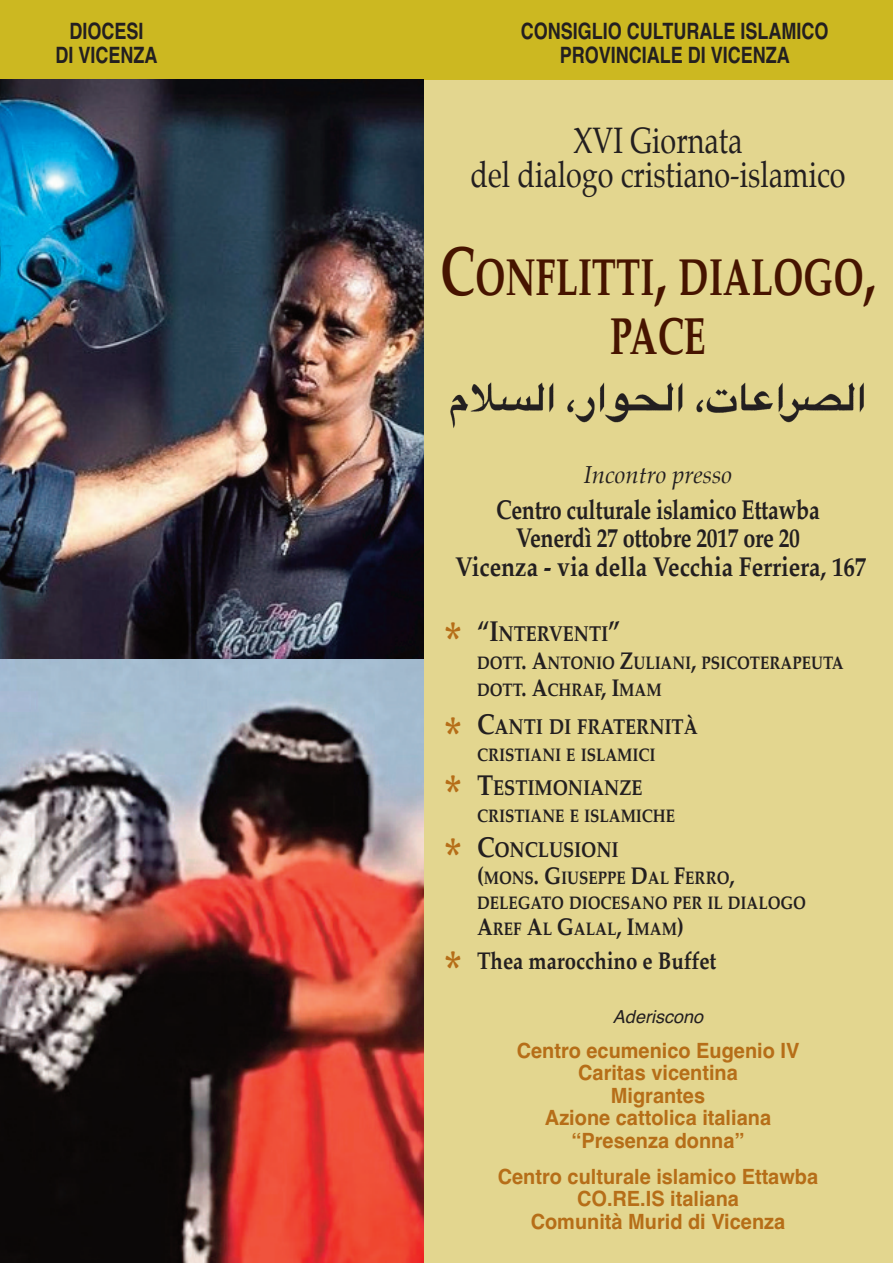
<style>
.page{position:relative;width:893px;height:1263px;background:#fff}
.page>*{position:absolute;margin:0;border:0;box-sizing:border-box;transform-origin:0 0}
.t1{font:700 54px "Palatino";color:#b66e18;scale:.85 1}
.t2{font:700 51.75px/58.5px "Palatino";color:#471400;text-align:center;scale:.7 1}
.t3{font:36px/34.5px "Palatino";color:#231f20;text-align:center;scale:.8 1}
.t4{font:700 27px/28.5px "Palatino";letter-spacing:-.015em;color:#231f20;text-align:center;scale:.8 1}
.t5{font:700 24px "Palatino";color:#231f20;scale:.85 1}
.t6{font:italic 24px "Palatino";color:#231f20}
.t7{font:700 22.5px "Helvetica";color:#231f20;scale:.8 1}
.t8{font:700 21.3px "Palatino";color:#231f20;scale:.85 1}
.t9{font:700 21px/22.5px "Helvetica";color:#b66e18;text-align:center;scale:.95 1}
.t10{font:700 18px/25.5px "Palatino";color:#231f20;scale:.85 1}
.t11{font:italic 18px "Helvetica";color:#231f20}
.s1{font-size:69px}
.s2{font-size:54px;color:#b66e18}
.s3{font-size:28.5px}
.s4{font-size:24px}
</style>
<div class="page">
<div style="left:423px;top:79px;width:470px;height:1184px;background:#e3d68f"></div>
<div style="left:0;top:0;width:893px;height:79px;background:#ccb821"></div>
<img style="left:0;top:659px;width:423px;height:604px">
<img style="left:0;top:79px;width:423px;height:580px">
<img style="left:450px;top:382px;width:414px;height:46px">
<p class="t7" style="left:69px;top:18px;width:94px">DIOCESI</p>
<p class="t7" style="left:521px;top:18px;width:386px">CONSIGLIO CULTURALE ISLAMICO</p>
<p class="t7" style="left:55px;top:42px;width:129px">DI VICENZA</p>
<p class="t7" style="left:560px;top:42px;width:289px">PROVINCIALE DI VICENZA</p>
<h3 class="t3" style="left:470px;top:126px;width:470px">XVI Giornata<br>del dialogo cristiano-islamico</h3>
<h2 class="t2" style="left:440px;top:252px;width:623px"><span class="s1">C</span>ONFLITTI<span class="s1">,</span> DIALOGO<span class="s1">,<br></span>PACE</h2>
<h3 class="t6" style="left:584px;top:463px;width:150px">Incontro presso</h3>
<h3 class="t4" style="left:455px;top:497px;width:515px">CENTRO CULTURALE ISLAMICO ETTAWBA<br>VENERDÌ 27 OTTOBRE 2017 ORE 20<br>VICENZA - VIA DELLA VECCHIA FERRIERA, 167</h3>
<p class="t8" style="left:444px;top:623px;width:209px"><span class="s2">*</span> <span class="s3">“I</span>NTERVENTI<span class="s3">”</span></p>
<p class="t10" style="left:477px;top:651px;width:433px;line-height:27px">DOTT<span class="s4">. A</span>NTONIO <span class="s4">Z</span>ULIANI<span class="s4">,</span> PSICOTERAPEUTA<br>DOTT<span class="s4">. A</span>CHRAF<span class="s4">, I</span>MAM</p>
<p class="t8" style="left:444px;top:716px;width:300px"><span class="s2">*</span> <span class="s3">C</span>ANTI DI FRATERNITÀ</p>
<p class="t10" style="left:477px;top:743px;width:212px">CRISTIANI E ISLAMICI</p>
<p class="t8" style="left:444px;top:778px;width:235px"><span class="s2">*</span> <span class="s3">T</span>ESTIMONIANZE</p>
<p class="t10" style="left:477px;top:805px;width:234px">CRISTIANE E ISLAMICHE</p>
<p class="t8" style="left:444px;top:839px;width:207px"><span class="s2">*</span> <span class="s3">C</span>ONCLUSIONI</p>
<p class="t10" style="left:477px;top:866px;width:388px"><span class="s4">(</span>MONS<span class="s4">. G</span>IUSEPPE <span class="s4">D</span>AL <span class="s4">F</span>ERRO<span class="s4">,<br></span>DELEGATO DIOCESANO PER IL DIALOGO<br><span class="s4">A</span>REF <span class="s4">A</span>L <span class="s4">G</span>ALAL<span class="s4">, I</span>MAM<span class="s4">)</span></p>
<h1 class="t1" style="left:444px;top:946px;width:25px">*</h1>
<h3 class="t5" style="left:477px;top:949px;width:283px">THEA MAROCCHINO E BUFFET</h3>
<p class="t11" style="left:613px;top:1006px;width:92px">Aderiscono</p>
<p class="t9" style="left:517px;top:1039px;width:299px">Centro ecumenico Eugenio IV<br>Caritas vicentina<br>Migrantes<br>Azione cattolica italiana “Presenza donna”</p>
<p class="t9" style="left:498px;top:1165px;width:339px">Centro culturale islamico Ettawba<br>CO.RE.IS italiana<br>Comunità Murid di Vicenza</p>
</div>
